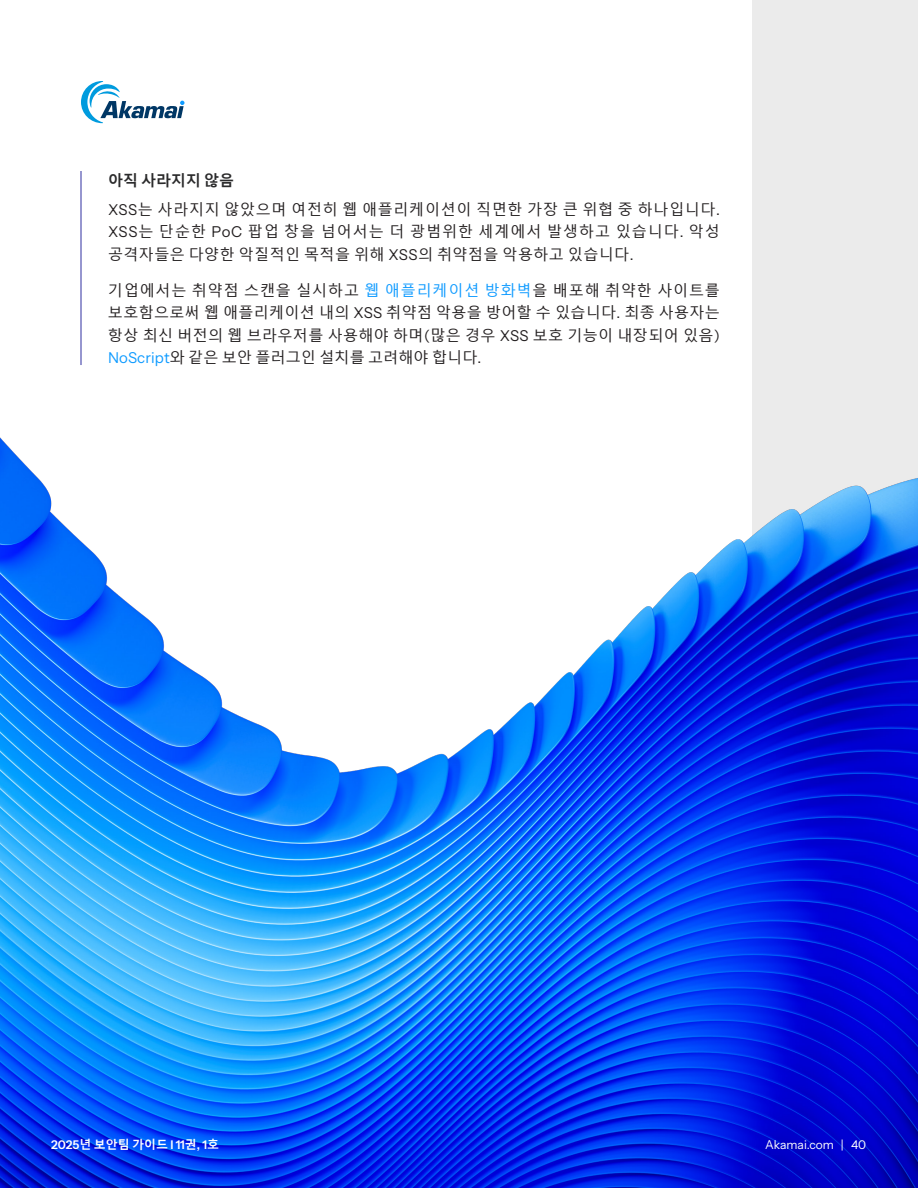
<style>
.page{position:relative;width:918px;height:1188px;background:#fff}
.page>*{position:absolute;margin:0;border:0;box-sizing:border-box;transform-origin:0 0}
.Body_Research_Study{font:15px/22.5px "Malgun Gothic";letter-spacing:.03em;color:#231f20;text-align:justify}
.H3_Research_Study{font:700 15px "Malgun Gothic";color:#2a2a2b}
.t1{font:600 12px "Instrument Sans";color:#fff}
.t2{font:12px "Instrument Sans";color:#fff}
.s1{font-family:"Instrument Sans"}
.s2{color:#0f9bff}
.s3{font-family:"Instrument Sans";color:#0f9bff}
.s4{font-family:"Malgun Gothic";font-weight:700}
</style>
<div class="page">
<div style="left:753px;top:0;width:165px;height:1188px;background:#ebebeb"></div>
<svg style="left:81px;top:81px;width:103px;height:42px"></svg>
<hr style="left:80px;top:171px;width:2px;height:194px;background:#7474c0">
<img style="left:0;top:315px;width:918px;height:873px">
<p class="H3_Research_Study" style="left:108px;top:171px;width:128px">아직 사라지지 않음</p>
<p class="Body_Research_Study" style="left:108px;top:198px;width:614px"><span class="s1">XSS</span>는 사라지지 않았으며 여전히 웹 애플리케이션이 직면한 가장 큰 위협 중 하나입니다<span class="s1">.<br>XSS</span>는 단순한 <span class="s1">PoC</span> 팝업 창을 넘어서는 더 광범위한 세계에서 발생하고 있습니다<span class="s1">.</span> 악성 공격자들은 다양한 악질적인 목적을 위해 <span class="s1">XSS</span>의 취약점을 악용하고 있습니다<span class="s1">.</span></p>
<p class="Body_Research_Study" style="left:108px;top:279px;width:614px">기업에서는 취약점 스캔을 실시하고 <span class="s2">웹 애플리케이션 방화벽</span>을 배포해 취약한 사이트를 보호함으로써 웹 애플리케이션 내의 <span class="s1">XSS</span> 취약점 악용을 방어할 수 있습니다<span class="s1">.</span> 최종 사용자는 항상 최신 버전의 웹 브라우저를 사용해야 하며<span class="s1">(</span>많은 경우 <span class="s1">XSS</span> 보호 기능이 내장되어 있음<span class="s1">)<br></span><span class="s3">NoScript</span>와 같은 보안 플러그인 설치를 고려해야 합니다<span class="s1">.</span></p>
<p class="t1" style="left:51px;top:1137px;width:170px">2025<span class="s4">년 보안팀 가이드</span> I 11<span class="s4">권</span>, 1<span class="s4">호</span></p>
<p class="t2" style="left:765px;top:1137px;width:103px">Akamai.com | 40</p>
</div>
